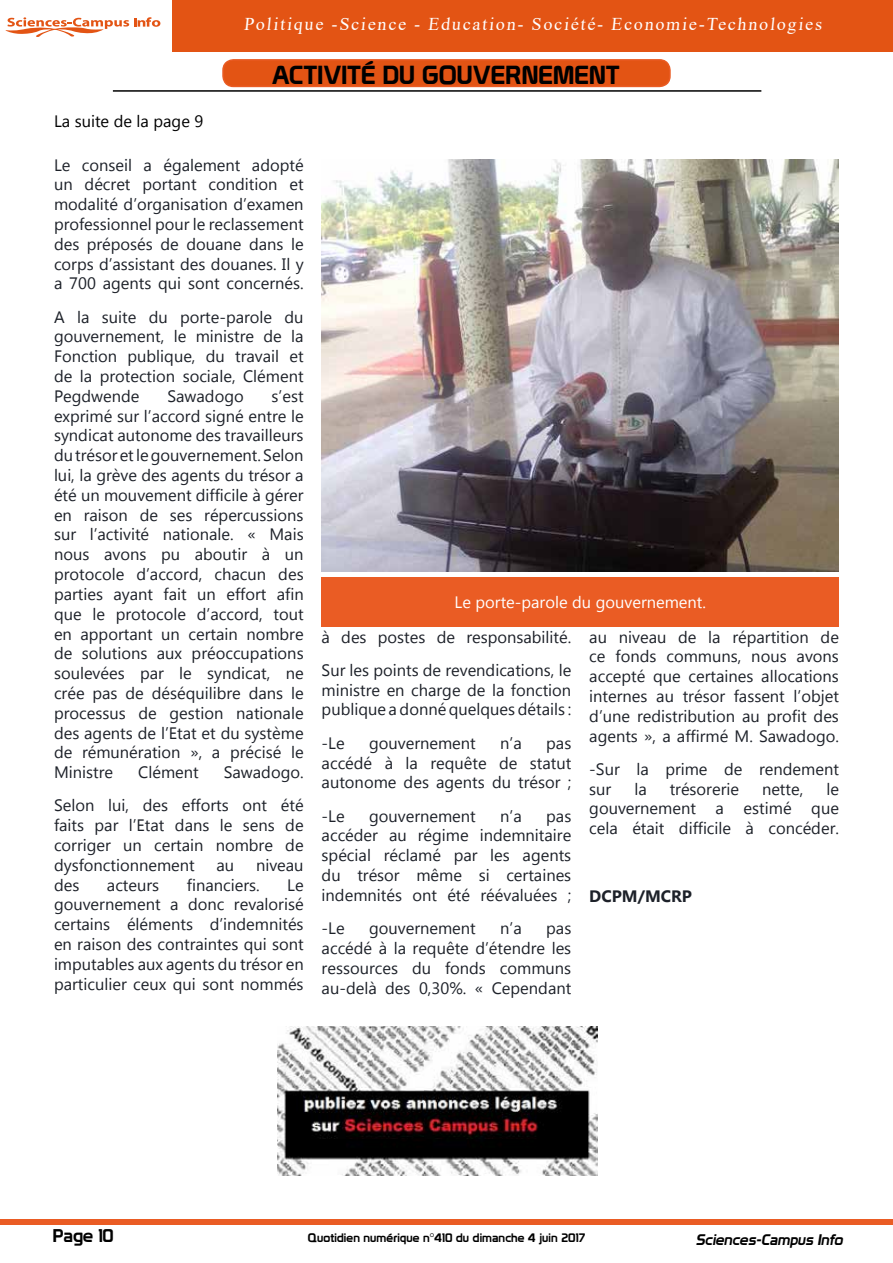
<style>
.page{position:relative;width:893px;height:1263px;background:#fff}
.page>*{position:absolute;margin:0;border:0;box-sizing:border-box;transform-origin:0 0}
.t1{font:25.5px "Prototype";color:#000}
.t2{font:18px "Times New Roman";color:#fff}
.t3{font:18px "Prototype";color:#000}
.t4{font:16.5px/19.8px "Myanmar Text";color:#1d2129;text-align:justify}
.t5{font:16.5px "Myanmar Text";color:#fff}
.t6{font:16.5px "Myanmar Text";color:#000}
.t7{font:700 16.5px "Myanmar Text";color:#1d2129}
.t8{font:italic 15px "Prototype";color:#000}
.t9{font:12px "Prototype";letter-spacing:.01em;color:#000}
</style>
<div class="page">
<div style="left:1px;top:1219px;width:892px;height:6px;background:#ea5c24"></div>
<hr style="left:113px;top:90px;width:648px;height:2px;background:#000">
<div style="left:223px;top:60px;width:447px;height:26px;background:#e35414;border-radius:10px"></div>
<div style="left:222px;top:59px;width:449px;height:28px;border:2px solid #ea5c24;border-radius:10px"></div>
<svg style="left:5px;top:17px;width:155px;height:20px"></svg>
<div style="left:172px;top:0;width:721px;height:52px;background:#e35414"></div>
<img style="left:277px;top:1027px;width:320px;height:148px">
<img style="left:322px;top:159px;width:517px;height:413px">
<div style="left:322px;top:577px;width:517px;height:50px;background:#ea5c24"></div>
<p class="t2" style="left:244px;top:11px;width:582px">Politique -Science - Education- Société- Economie-Technologies</p>
<h1 class="t1" style="left:272px;top:59px;width:350px">ACTIVITÉ DU GOUVERNEMENT</h1>
<p class="t6" style="left:54px;top:112px;width:151px">La suite de la page 9</p>
<p class="t4" style="left:54px;top:155px;width:251px">Le conseil a également adopté un décret portant condition et modalité d’organisation d’examen professionnel pour le reclassement des préposés de douane dans le corps d’assistant des douanes. Il y a 700 agents qui sont concernés.</p>
<p class="t4" style="left:54px;top:307px;width:251px">A la suite du porte-parole du gouvernement, le ministre de la Fonction publique, du travail et de la protection sociale, Clément Pegdwende</p>
<p class="t4" style="left:167px;top:386px;width:78px">Sawadogo</p>
<p class="t4" style="left:54px;top:386px;width:251px;text-indent:218px">s’est exprimé sur l’accord signé entre le syndicat autonome des travailleurs du trésor et le gouvernement. Selon lui, la grève des agents du trésor a été un mouvement difficile à gérer en raison de ses répercussions sur l’activité nationale. « Mais nous avons pu aboutir à un protocole d’accord, chacun des parties ayant fait un effort afin que le protocole d’accord, tout en apportant un certain nombre de solutions aux préoccupations soulevées par le syndicat, ne crée pas de déséquilibre dans le processus de gestion nationale des agents de l’Etat et du système de rémunération », a précisé le Ministre</p>
<p class="t4" style="left:138px;top:762px;width:62px">Clément</p>
<p class="t4" style="left:54px;top:756px;width:251px;line-height:33.3px;text-align:right">Sawadogo.<br>Selon lui, des efforts ont été</p>
<p class="t4" style="left:54px;top:816px;width:251px">faits par l’Etat dans le sens de corriger un certain nombre de dysfonctionnement</p>
<p class="t4" style="left:217px;top:855px;width:19px">au</p>
<p class="t4" style="left:256px;top:855px;width:49px">niveau</p>
<p class="t4" style="left:54px;top:875px;width:27px">des</p>
<p class="t4" style="left:107px;top:875px;width:54px">acteurs</p>
<p class="t4" style="left:187px;top:875px;width:74px">financiers.</p>
<p class="t4" style="left:54px;top:875px;width:251px;text-indent:233px">Le gouvernement a donc revalorisé certains éléments d’indemnités en raison des contraintes qui sont imputables aux agents du trésor en particulier ceux qui sont nommés</p>
<p class="t5" style="left:455px;top:592px;width:253px">Le porte-parole du gouvernement.</p>
<p class="t4" style="left:322px;top:620px;width:251px;line-height:33.3px">à des postes de responsabilité.<br>Sur les points de revendications, le</p>
<p class="t4" style="left:322px;top:680px;width:251px">ministre en charge de la fonction publique a donné quelques détails :</p>
<p class="t4" style="left:322px;top:733px;width:25px">-Le</p>
<p class="t4" style="left:369px;top:733px;width:108px">gouvernement</p>
<p class="t4" style="left:500px;top:733px;width:23px">n’a</p>
<p class="t4" style="left:322px;top:733px;width:251px;text-indent:225px">pas accédé à la requête de statut autonome des agents du trésor ;</p>
<p class="t4" style="left:322px;top:806px;width:25px">-Le</p>
<p class="t4" style="left:369px;top:806px;width:108px">gouvernement</p>
<p class="t4" style="left:500px;top:806px;width:23px">n’a</p>
<p class="t4" style="left:322px;top:806px;width:251px;text-indent:225px">pas accéder au régime indemnitaire spécial réclamé par les agents du trésor même si certaines indemnités ont été réévaluées ;</p>
<p class="t4" style="left:322px;top:918px;width:25px">-Le</p>
<p class="t4" style="left:369px;top:918px;width:108px">gouvernement</p>
<p class="t4" style="left:500px;top:918px;width:23px">n’a</p>
<p class="t4" style="left:322px;top:918px;width:251px;text-indent:225px">pas accédé à la requête d’étendre les ressources du fonds communs au-delà des 0,30%. « Cependant</p>
<p class="t4" style="left:589px;top:627px;width:251px">au niveau de la répartition de ce fonds communs, nous avons accepté que certaines allocations internes au trésor fassent l’objet d’une redistribution au profit des agents », a affirmé M. Sawadogo.</p>
<p class="t4" style="left:589px;top:759px;width:251px">-Sur la prime de rendement sur</p>
<p class="t4" style="left:634px;top:779px;width:14px">la</p>
<p class="t4" style="left:670px;top:779px;width:71px">trésorerie</p>
<p class="t4" style="left:762px;top:779px;width:43px">nette,</p>
<p class="t4" style="left:589px;top:779px;width:251px;text-indent:237px">le gouvernement a estimé que cela était difficile à concéder.</p>
<p class="t7" style="left:589px;top:886px;width:104px">DCPM/MCRP</p>
<p class="t3" style="left:53px;top:1225px;width:62px">Page 10</p>
<p class="t9" style="left:308px;top:1230px;width:279px">Quotidien numérique n°410 du dimanche 4 juin 2017</p>
<p class="t8" style="left:696px;top:1231px;width:152px">Sciences-Campus Info</p>
</div>
